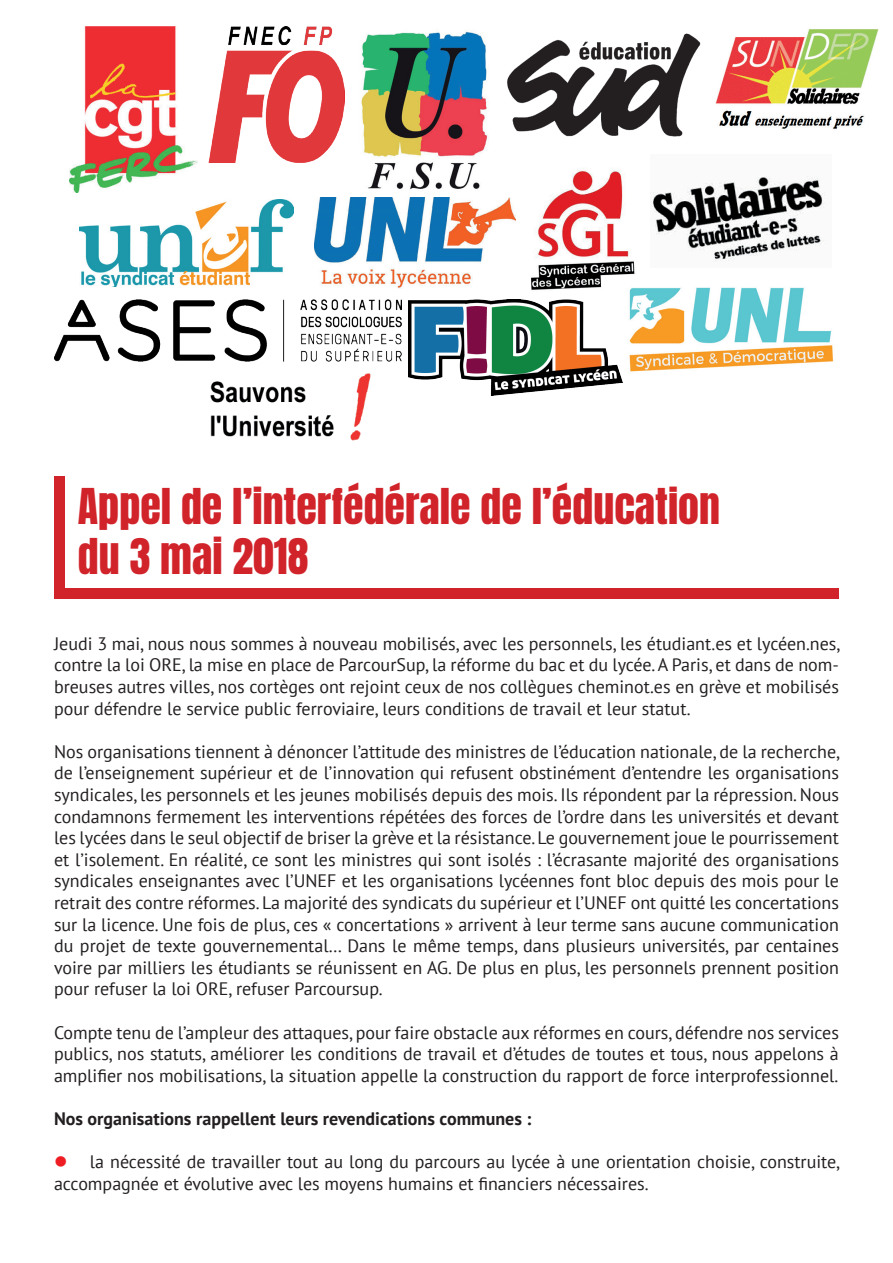
<style>
.page{position:relative;width:893px;height:1263px;background:#fff}
.page>*{position:absolute;margin:0;border:0;box-sizing:border-box;transform-origin:0 0}
.t1{font:42px/50.4px "Anton";color:#d1232a}
.t2{font:18px/21.6px "PT Sans";color:#231f20;text-align:justify}
.t3{font:700 18px "PT Sans";color:#231f20}
.s1{color:#ee1d23}
</style>
<div class="page">
<img style="left:70px;top:27px;width:128px;height:165px">
<img style="left:209px;top:27px;width:136px;height:136px">
<img style="left:361px;top:30px;width:127px;height:159px">
<img style="left:507px;top:33px;width:194px;height:104px">
<img style="left:80px;top:200px;width:214px;height:87px">
<img style="left:650px;top:176px;width:175px;height:86px">
<img style="left:315px;top:197px;width:200px;height:92px">
<img style="left:54px;top:299px;width:347px;height:62px">
<img style="left:210px;top:373px;width:161px;height:68px">
<div style="left:54px;top:476px;width:11px;height:122px;background:#d1232a"></div>
<div style="left:54px;top:588px;width:785px;height:10px;background:#d1232a"></div>
<img style="left:715px;top:29px;width:164px;height:100px">
<img style="left:531px;top:169px;width:104px;height:121px">
<img style="left:625px;top:287px;width:209px;height:85px">
<img style="left:408px;top:299px;width:214px;height:96px">
<h1 class="t1" style="left:78px;top:484px;width:644px">Appel de l’interfédérale de l’éducation du 3 mai 2018</h1>
<p class="t2" style="left:54px;top:632px;width:788px">Jeudi 3 mai, nous nous sommes à nouveau mobilisés, avec les personnels, les étudiant.es et lycéen.nes, contre la loi ORE, la mise en place de ParcourSup, la réforme du bac et du lycée. A Paris, et dans de nom&shy;breuses autres villes, nos cortèges ont rejoint ceux de nos collègues cheminot.es en grève et mobilisés pour défendre le service public ferroviaire, leurs conditions de travail et leur statut.</p>
<p class="t2" style="left:54px;top:740px;width:788px">Nos organisations tiennent à dénoncer l’attitude des ministres de l’éducation nationale, de la recherche, de l’enseignement supérieur et de l’innovation qui refusent obstinément d’entendre les organisations syndicales, les personnels et les jeunes mobilisés depuis des mois. Ils répondent par la répression. Nous condamnons fermement les interventions répétées des forces de l’ordre dans les universités et devant les lycées dans le seul objectif de briser la grève et la résistance. Le gouvernement joue le pourrissement et l’isolement. En réalité, ce sont les ministres qui sont isolés : l’écrasante majorité des organisations syndicales enseignantes avec l’UNEF et les organisations lycéennes font bloc depuis des mois pour le retrait des contre réformes. La majorité des syndicats du supérieur et l’UNEF ont quitté les concertations sur la licence. Une fois de plus, ces « concertations » arrivent à leur terme sans aucune communication du projet de texte gouvernemental… Dans le même temps, dans plusieurs universités, par centaines voire par milliers les étudiants se réunissent en AG. De plus en plus, les personnels prennent position pour refuser la loi ORE, refuser Parcoursup.</p>
<p class="t2" style="left:54px;top:1021px;width:786px">Compte tenu de l’ampleur des attaques, pour faire obstacle aux réformes en cours, défendre nos services publics, nos statuts, améliorer les conditions de travail et d’études de toutes et tous, nous appelons à amplifier nos mobilisations, la situation appelle la construction du rapport de force interprofessionnel.</p>
<p class="t3" style="left:54px;top:1107px;width:479px">Nos organisations rappellent leurs revendications communes :</p>
<p class="t2" style="left:54px;top:1151px;width:788px"><span class="s1">●</span> la nécessité de travailler tout au long du parcours au lycée à une orientation choisie, construite, accompagnée et évolutive avec les moyens humains et financiers nécessaires.</p>
</div>
